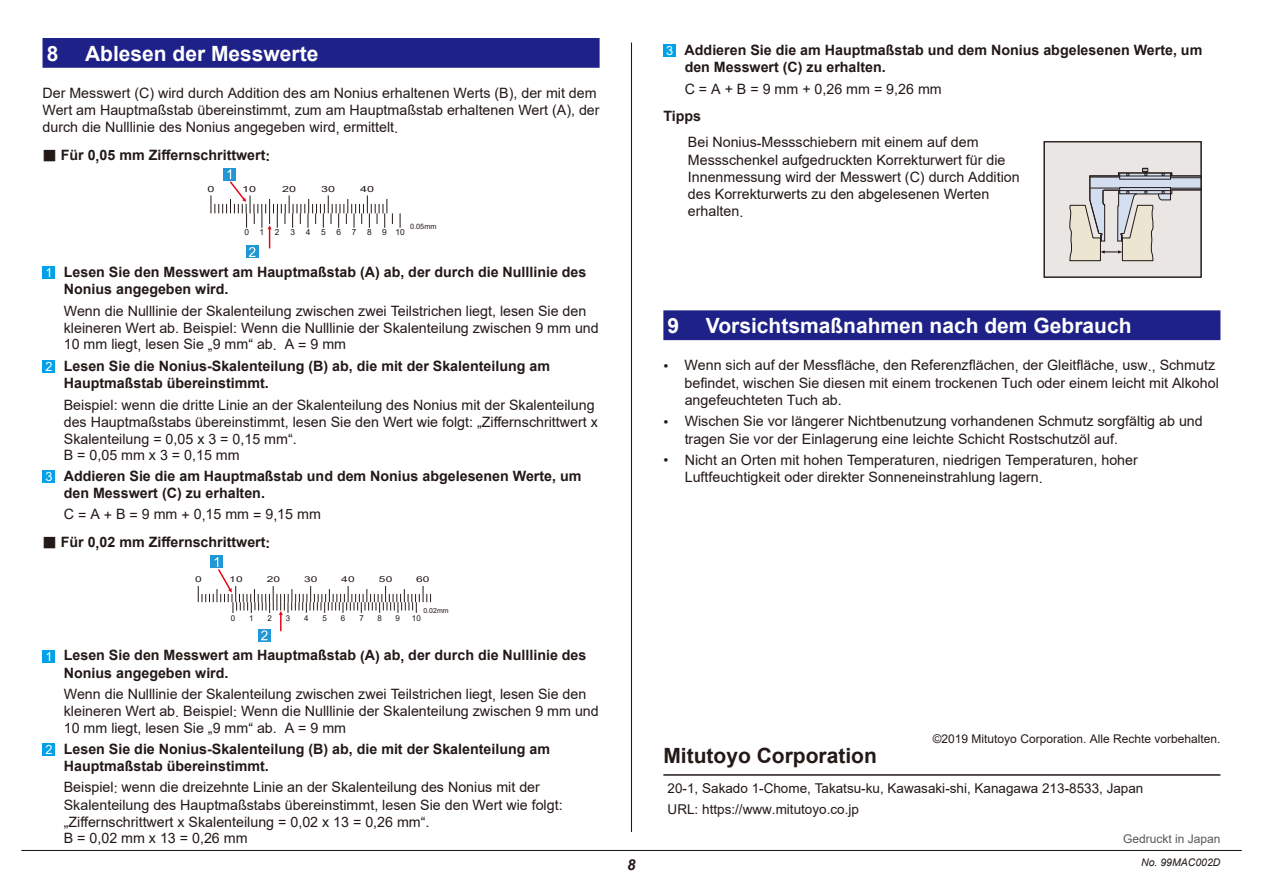
<style>
.page{position:relative;width:1263px;height:893px;background:#fff}
.page>*{position:absolute;margin:0;border:0;box-sizing:border-box;transform-origin:0 0}
.t1{font:700 21px "Arial";color:#fff}
.t2{font:700 21px "Arial";color:#231916}
.t3{font:italic 700 15px "Arial";color:#231916}
.t4{font:14.25px/17.2px "Arial";color:#231916}
.t5{font:700 14.25px/17.2px "Arial";color:#231916}
.t6{font:13.5px/21px "Arial";color:#231916}
.t7{font:12px "Arial";color:#231916}
.t8{font:12px "Arial";color:#595857}
.t9{font:italic 10.5px "Arial";color:#231916}
.t10{font:8.4px "Arial";color:#231916}
.t11{font:8.4px "Arial";color:#231916;scale:1.49 1}
.t12{font:8.1px "Arial";letter-spacing:.005em;color:#231916;scale:1.48 1}
.t13{font:8.1px "Arial";letter-spacing:.005em;color:#231916}
.t14{font:7.35px "Arial";color:#231916}
.t15{font:7.05px "Arial";color:#231916}
.s1{font-family:"Koz Go Pro"}
.s2{font-weight:400;font-size:12.75px;color:#fff}
</style>
<div class="page">
<hr style="left:21px;top:850px;width:1221px;height:1px;background:#231916">
<div style="left:43px;top:38px;width:557px;height:30px;background:#1e2188"></div>
<div style="left:43px;top:266px;width:12px;height:13px;background:#00a1e9"></div>
<div style="left:43px;top:360px;width:12px;height:13px;background:#00a1e9"></div>
<div style="left:43px;top:470px;width:12px;height:13px;background:#00a1e9"></div>
<div style="left:43px;top:650px;width:12px;height:12px;background:#00a1e9"></div>
<div style="left:43px;top:743px;width:12px;height:13px;background:#00a1e9"></div>
<div style="left:663px;top:310px;width:557px;height:30px;background:#1e2188"></div>
<div style="left:663px;top:44px;width:13px;height:13px;background:#00a1e9"></div>
<div style="left:1044px;top:142px;width:157px;height:135px;background:#eae6e4"></div>
<div style="left:1044px;top:141px;width:157px;height:137px;border:1px solid #231916"></div>
<svg style="left:1069px;top:167px;width:133px;height:94px"></svg>
<hr style="left:663px;top:774px;width:557px;height:2px;background:#231916">
<hr style="left:631px;top:43px;width:1px;height:789px;background:#231916">
<svg style="left:400px;top:213px;width:1px;height:15px"></svg>
<div style="left:224px;top:168px;width:12px;height:12px;background:#2197d5"></div>
<div style="left:246px;top:246px;width:13px;height:12px;background:#2197d5"></div>
<svg style="left:211px;top:169px;width:182px;height:88px"></svg>
<div style="left:211px;top:556px;width:12px;height:12px;background:#2197d5"></div>
<svg style="left:258px;top:640px;width:13px;height:1px"></svg>
<svg style="left:198px;top:557px;width:233px;height:83px"></svg>
<h1 class="t1" style="left:47px;top:38px;width:13px">8</h1>
<h1 class="t1" style="left:85px;top:38px;width:235px">Ablesen der Messwerte</h1>
<p class="t4" style="left:43px;top:84px;width:559px">Der Messwert (C) wird durch Addition des am Nonius erhaltenen Werts (B), der mit dem<br>Wert am Hauptmaßstab übereinstimmt, zum am Hauptmaßstab erhaltenen Wert (A), der durch die Nulllinie des Nonius angegeben wird, ermittelt.</p>
<p class="t5" style="left:43px;top:147px;width:229px"><span class="s1">■</span> Für 0,05 mm Ziffernschrittwert:</p>
<p class="t11" style="left:207px;top:184px;width:6px">0</p>
<p class="t11" style="left:242px;top:184px;width:11px">10</p>
<p class="t10" style="left:244px;top:226px;width:21px">0 1</p>
<p class="t10" style="left:275px;top:226px;width:6px">2</p>
<p class="t10" style="left:290px;top:226px;width:6px">3</p>
<p class="t10" style="left:306px;top:226px;width:6px">4</p>
<p class="t10" style="left:321px;top:226px;width:6px">5</p>
<p class="t10" style="left:336px;top:226px;width:6px">6</p>
<p class="t10" style="left:352px;top:226px;width:6px">7</p>
<p class="t10" style="left:367px;top:226px;width:39px">8 910</p>
<p class="t11" style="left:282px;top:184px;width:11px">20</p>
<p class="t11" style="left:321px;top:184px;width:11px">30</p>
<p class="t11" style="left:360px;top:184px;width:11px">40</p>
<p class="t14" style="left:410px;top:221px;width:28px">0.05mm</p>
<p class="t5" style="left:64px;top:263px;width:524px;text-indent:-18px"><span class="s2">1</span> Lesen Sie den Messwert am Hauptmaßstab (A) ab, der durch die Nulllinie des<br>Nonius angegeben wird.</p>
<p class="t4" style="left:64px;top:302px;width:536px">Wenn die Nulllinie der Skalenteilung zwischen zwei Teilstrichen liegt, lesen Sie den kleineren Wert ab. Beispiel: Wenn die Nulllinie der Skalenteilung zwischen 9 mm und<br>10 mm liegt, lesen Sie „9 mm“ ab. A = 9 mm</p>
<p class="t5" style="left:64px;top:357px;width:488px;text-indent:-18px"><span class="s2">2</span> Lesen Sie die Nonius-Skalenteilung (B) ab, die mit der Skalenteilung am<br>Hauptmaßstab übereinstimmt.</p>
<p class="t4" style="left:64px;top:396px;width:536px;line-height:16.8px">Beispiel: wenn die dritte Linie an der Skalenteilung des Nonius mit der Skalenteilung des Hauptmaßstabs übereinstimmt, lesen Sie den Wert wie folgt: „Ziffernschrittwert x Skalenteilung = 0,05 x 3 = 0,15 mm“.<br>B = 0,05 mm x 3 = 0,15 mm</p>
<p class="t5" style="left:64px;top:467px;width:519px;text-indent:-18px"><span class="s2">3</span> Addieren Sie die am Hauptmaßstab und dem Nonius abgelesenen Werte, um den Messwert (C) zu erhalten.</p>
<p class="t4" style="left:64px;top:506px;width:259px">C = A + B = 9 mm + 0,15 mm = 9,15 mm</p>
<p class="t5" style="left:43px;top:534px;width:229px"><span class="s1">■</span> Für 0,02 mm Ziffernschrittwert:</p>
<p class="t12" style="left:195px;top:573px;width:6px">0</p>
<p class="t12" style="left:229px;top:573px;width:11px">10</p>
<p class="t12" style="left:267px;top:573px;width:11px">20</p>
<p class="t12" style="left:304px;top:573px;width:11px">30</p>
<p class="t12" style="left:341px;top:573px;width:11px">40</p>
<p class="t12" style="left:379px;top:573px;width:11px">50</p>
<p class="t12" style="left:416px;top:573px;width:11px">60</p>
<p class="t15" style="left:423px;top:606px;width:27px">0.02mm</p>
<p class="t13" style="left:231px;top:612px;width:6px">0</p>
<p class="t13" style="left:249px;top:612px;width:6px">1</p>
<p class="t13" style="left:267px;top:612px;width:6px">2</p>
<p class="t13" style="left:286px;top:612px;width:6px">3</p>
<p class="t13" style="left:304px;top:612px;width:6px">4</p>
<p class="t13" style="left:323px;top:612px;width:6px">5</p>
<p class="t13" style="left:341px;top:612px;width:6px">6</p>
<p class="t13" style="left:359px;top:612px;width:6px">7</p>
<p class="t13" style="left:377px;top:612px;width:6px">8</p>
<p class="t13" style="left:396px;top:612px;width:6px">9</p>
<p class="t13" style="left:412px;top:612px;width:10px">10</p>
<p class="t5" style="left:64px;top:647px;width:524px;text-indent:-18px"><span class="s2">1</span> Lesen Sie den Messwert am Hauptmaßstab (A) ab, der durch die Nulllinie des<br>Nonius angegeben wird.</p>
<p class="t4" style="left:64px;top:686px;width:536px">Wenn die Nulllinie der Skalenteilung zwischen zwei Teilstrichen liegt, lesen Sie den kleineren Wert ab. Beispiel: Wenn die Nulllinie der Skalenteilung zwischen 9 mm und<br>10 mm liegt, lesen Sie „9 mm“ ab. A = 9 mm</p>
<p class="t5" style="left:64px;top:740px;width:488px;text-indent:-18px"><span class="s2">2</span> Lesen Sie die Nonius-Skalenteilung (B) ab, die mit der Skalenteilung am<br>Hauptmaßstab übereinstimmt.</p>
<p class="t4" style="left:64px;top:779px;width:500px;line-height:16.8px">Beispiel: wenn die dreizehnte Linie an der Skalenteilung des Nonius mit der Skalenteilung des Hauptmaßstabs übereinstimmt, lesen Sie den Wert wie folgt: „Ziffernschrittwert x Skalenteilung = 0,02 x 13 = 0,26 mm“.<br>B = 0,02 mm x 13 = 0,26 mm</p>
<p class="t5" style="left:685px;top:41px;width:519px;text-indent:-18px"><span class="s2">3</span> Addieren Sie die am Hauptmaßstab und dem Nonius abgelesenen Werte, um den Messwert (C) zu erhalten.</p>
<p class="t4" style="left:685px;top:80px;width:259px">C = A + B = 9 mm + 0,26 mm = 9,26 mm</p>
<p class="t5" style="left:663px;top:108px;width:39px">Tipps</p>
<p class="t4" style="left:688px;top:134px;width:333px">Bei Nonius-Messschiebern mit einem auf dem Messschenkel aufgedruckten Korrekturwert für die Innenmessung wird der Messwert (C) durch Addition des Korrekturwerts zu den abgelesenen Werten erhalten.</p>
<h1 class="t1" style="left:668px;top:311px;width:13px">9</h1>
<h1 class="t1" style="left:706px;top:311px;width:427px">Vorsichtsmaßnahmen nach dem Gebrauch</h1>
<p class="t4" style="left:685px;top:357px;width:536px;text-indent:-21px">• Wenn sich auf der Messfläche, den Referenzflächen, der Gleitfläche, usw., Schmutz befindet, wischen Sie diesen mit einem trockenen Tuch oder einem leicht mit Alkohol angefeuchteten Tuch ab.</p>
<p class="t4" style="left:685px;top:413px;width:520px;text-indent:-21px">• Wischen Sie vor längerer Nichtbenutzung vorhandenen Schmutz sorgfältig ab und tragen Sie vor der Einlagerung eine leichte Schicht Rostschutzöl auf.</p>
<p class="t4" style="left:685px;top:451px;width:455px;text-indent:-21px">• Nicht an Orten mit hohen Temperaturen, niedrigen Temperaturen, hoher<br>Luftfeuchtigkeit oder direkter Sonneneinstrahlung lagern.</p>
<p class="t7" style="left:933px;top:730px;width:289px">©2019 Mitutoyo Corporation. Alle Rechte vorbehalten.</p>
<h1 class="t2" style="left:663px;top:740px;width:215px">Mitutoyo Corporation</h1>
<p class="t6" style="left:668px;top:778px;width:477px">20-1, Sakado 1-Chome, Takatsu-ku, Kawasaki-shi, Kanagawa 213-8533, Japan<br>URL: https://www.mitutoyo.co.jp</p>
<p class="t8" style="left:1123px;top:831px;width:99px">Gedruckt in Japan</p>
<p class="t3" style="left:627px;top:854px;width:10px">8</p>
<p class="t9" style="left:1141px;top:855px;width:81px">No. 99MAC002D</p>
</div>
